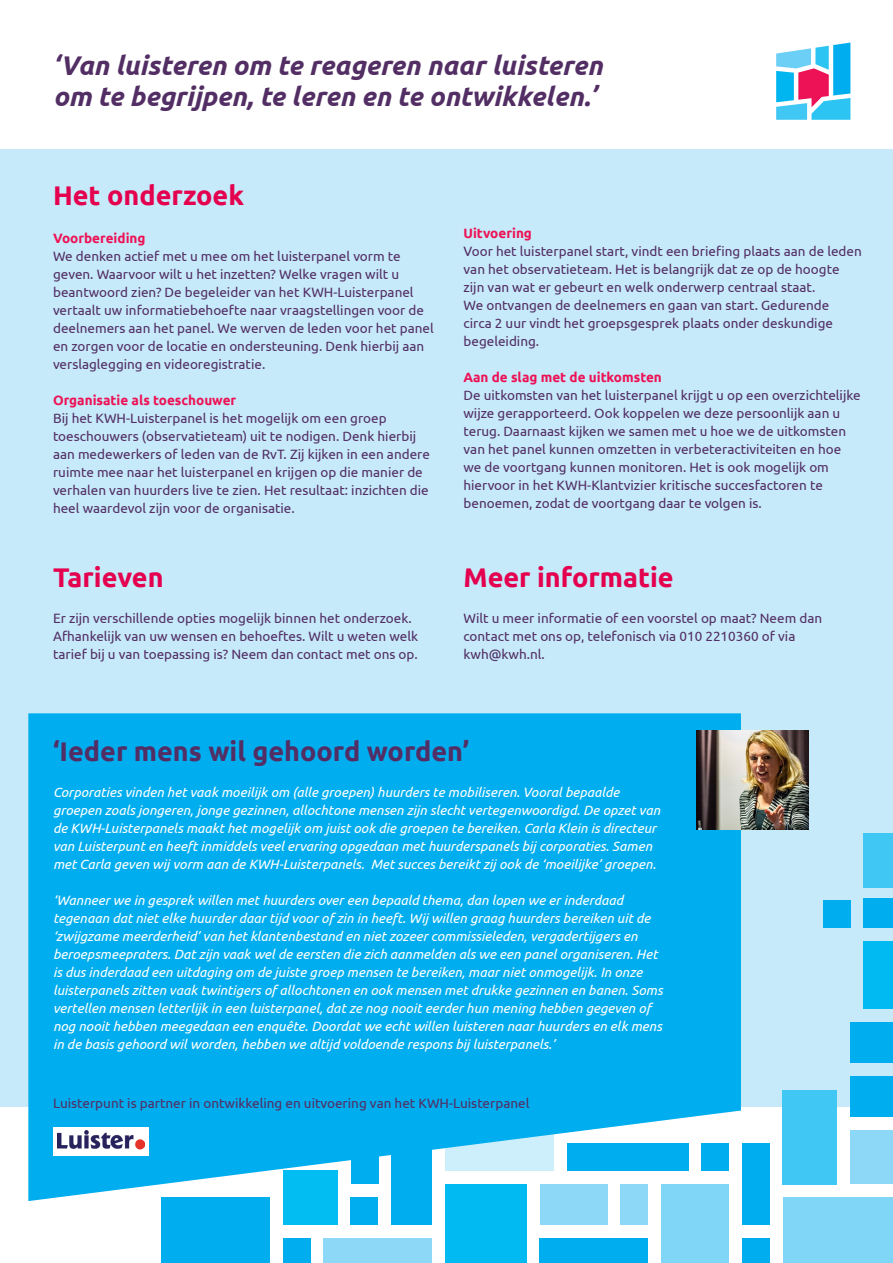
<style>
.page{position:relative;width:893px;height:1263px;background:#fff}
.page>*{position:absolute;margin:0;border:0;box-sizing:border-box;transform-origin:0 0}
.t1{font:italic 700 27px/31.5px "Ubuntu";color:#522e64}
.t2{font:700 27px "Ubuntu";color:#e4004e}
.t3{font:700 27px "Ubuntu";color:#522e64}
.t4{font:13.5px/18px "Ubuntu";color:#522e64}
.t5{font:italic 13.5px/18px "Ubuntu";color:#fff}
.t6{font:700 13.5px "Ubuntu";color:#ed1255}
</style>
<div class="page">
<div style="left:0;top:150px;width:893px;height:957px;background:#c6eafa"></div>
<div style="left:850px;top:1130px;width:43px;height:54px;background:#8dd7f7"></div>
<div style="left:783px;top:1090px;width:54px;height:94px;background:#40c7f4"></div>
<div style="left:850px;top:1022px;width:43px;height:41px;background:#00aeef"></div>
<div style="left:823px;top:901px;width:27px;height:27px;background:#00aeef"></div>
<div style="left:864px;top:941px;width:29px;height:68px;background:#00baf1"></div>
<div style="left:864px;top:898px;width:29px;height:30px;background:#00aeef"></div>
<div style="left:864px;top:833px;width:29px;height:54px;background:#40c7f4"></div>
<div style="left:742px;top:1144px;width:27px;height:81px;background:#00aeef"></div>
<div style="left:742px;top:1238px;width:27px;height:25px;background:#00aeef"></div>
<div style="left:621px;top:1184px;width:27px;height:41px;background:#8dd7f7"></div>
<div style="left:540px;top:1184px;width:67px;height:41px;background:#8dd7f7"></div>
<div style="left:445px;top:1184px;width:81px;height:79px;background:#00baf1"></div>
<div style="left:540px;top:1238px;width:108px;height:25px;background:#00aeef"></div>
<div style="left:850px;top:1076px;width:43px;height:41px;background:#00aeef"></div>
<div style="left:283px;top:1171px;width:54px;height:54px;background:#01bdf2"></div>
<div style="left:283px;top:1238px;width:27px;height:25px;background:#00aeef"></div>
<div style="left:162px;top:1198px;width:108px;height:65px;background:#00aeef"></div>
<div style="left:351px;top:1198px;width:27px;height:27px;background:#00aeef"></div>
<div style="left:391px;top:1144px;width:41px;height:81px;background:#00aeef"></div>
<div style="left:324px;top:1238px;width:108px;height:25px;background:#8dd7f7"></div>
<div style="left:661px;top:1184px;width:68px;height:79px;background:#80d6f7"></div>
<div style="left:783px;top:1198px;width:110px;height:65px;background:#80d6f7"></div>
<svg style="left:776px;top:43px;width:74px;height:77px"></svg>
<svg style="left:28px;top:713px;width:713px;height:488px;background:#0fb2ef"></svg>
<div style="left:53px;top:1127px;width:96px;height:29px;background:#fff"></div>
<img style="left:57px;top:1130px;width:88px;height:20px">
<img style="left:696px;top:730px;width:113px;height:99px">
<p class="t1" style="left:53px;top:49px;width:551px">‘Van luisteren om te reageren naar luisteren om te begrijpen, te leren en te ontwikkelen.’</p>
<p class="t2" style="left:53px;top:179px;width:192px">Het onderzoek</p>
<p class="t6" style="left:53px;top:230px;width:94px">Voorbereiding</p>
<p class="t4" style="left:53px;top:246px;width:382px">We denken actief met u mee om het luisterpanel vorm te geven. Waarvoor wilt u het inzetten? Welke vragen wilt u beantwoord zien? De begeleider van het KWH-Luisterpanel vertaalt uw informatiebehoefte naar vraagstellingen voor de deelnemers aan het panel. We werven de leden voor het panel en zorgen voor de locatie en ondersteuning. Denk hierbij aan verslaglegging en videoregistratie.</p>
<p class="t6" style="left:53px;top:392px;width:185px">Organisatie als toeschouwer</p>
<p class="t4" style="left:53px;top:408px;width:378px">Bij het KWH-Luisterpanel is het mogelijk om een groep toeschouwers (observatieteam) uit te nodigen. Denk hierbij aan medewerkers of leden van de RvT. Zij kijken in een andere ruimte mee naar het luisterpanel en krijgen op die manier de verhalen van huurders live te zien. Het resultaat: inzichten die heel waardevol zijn voor de organisatie.</p>
<p class="t2" style="left:53px;top:561px;width:112px">Tarieven</p>
<p class="t4" style="left:53px;top:609px;width:367px">Er zijn verschillende opties mogelijk binnen het onderzoek.<br>Afhankelijk van uw wensen en behoeftes. Wilt u weten welk tarief bij u van toepassing is? Neem dan contact met ons op.</p>
<p class="t6" style="left:463px;top:225px;width:70px">Uitvoering</p>
<p class="t4" style="left:463px;top:241px;width:400px">Voor het luisterpanel start, vindt een briefing plaats aan de leden van het observatieteam. Het is belangrijk dat ze op de hoogte zijn van wat er gebeurt en welk onderwerp centraal staat.<br>We ontvangen de deelnemers en gaan van start. Gedurende<br>circa 2 uur vindt het groepsgesprek plaats onder deskundige begeleiding.</p>
<p class="t6" style="left:463px;top:369px;width:200px">Aan de slag met de uitkomsten</p>
<p class="t4" style="left:463px;top:385px;width:399px">De uitkomsten van het luisterpanel krijgt u op een overzichtelijke wijze gerapporteerd. Ook koppelen we deze persoonlijk aan u terug. Daarnaast kijken we samen met u hoe we de uitkomsten van het panel kunnen omzetten in verbeteractiviteiten en hoe we de voortgang kunnen monitoren. Het is ook mogelijk om hiervoor in het KWH-Klantvizier kritische succesfactoren te benoemen, zodat de voortgang daar te volgen is.</p>
<p class="t2" style="left:463px;top:561px;width:212px">Meer informatie</p>
<p class="t4" style="left:463px;top:609px;width:360px">Wilt u meer informatie of een voorstel op maat? Neem dan contact met ons op, telefonisch via 010 2210360 of via</p>
<p class="t4" style="left:463px;top:645px;width:83px">kwh@kwh.nl.</p>
<p class="t3" style="left:53px;top:735px;width:418px">‘Ieder mens wil gehoord worden’</p>
<p class="t5" style="left:53px;top:783px;width:609px">Corporaties vinden het vaak moeilijk om (alle groepen) huurders te mobiliseren. Vooral bepaalde groepen zoals jongeren, jonge gezinnen, allochtone mensen zijn slecht vertegenwoordigd. De opzet van de KWH-Luisterpanels maakt het mogelijk om juist ook die groepen te bereiken. Carla Klein is directeur van Luisterpunt en heeft inmiddels veel ervaring opgedaan met huurderspanels bij corporaties. Samen met Carla geven wij vorm aan de KWH-Luisterpanels. Met succes bereikt zij ook de ‘moeilijke’ groepen.</p>
<p class="t5" style="left:53px;top:891px;width:611px">‘Wanneer we in gesprek willen met huurders over een bepaald thema, dan lopen we er inderdaad tegenaan dat niet elke huurder daar tijd voor of zin in heeft. Wij willen graag huurders bereiken uit de ‘zwijgzame meerderheid’ van het klantenbestand en niet zozeer commissieleden, vergadertijgers en beroepsmeepraters. Dat zijn vaak wel de eersten die zich aanmelden als we een panel organiseren. Het is dus inderdaad een uitdaging om de juiste groep mensen te bereiken, maar niet onmogelijk. In onze luisterpanels zitten vaak twintigers of allochtonen en ook mensen met drukke gezinnen en banen. Soms vertellen mensen letterlijk in een luisterpanel, dat ze nog nooit eerder hun mening hebben gegeven of nog nooit hebben meegedaan een enquête. Doordat we echt willen luisteren naar huurders en elk mens in de basis gehoord wil worden, hebben we altijd voldoende respons bij luisterpanels.’</p>
<p class="t4" style="left:53px;top:1094px;width:478px">Luisterpunt is partner in ontwikkeling en uitvoering van het KWH-Luisterpanel</p>
</div>
